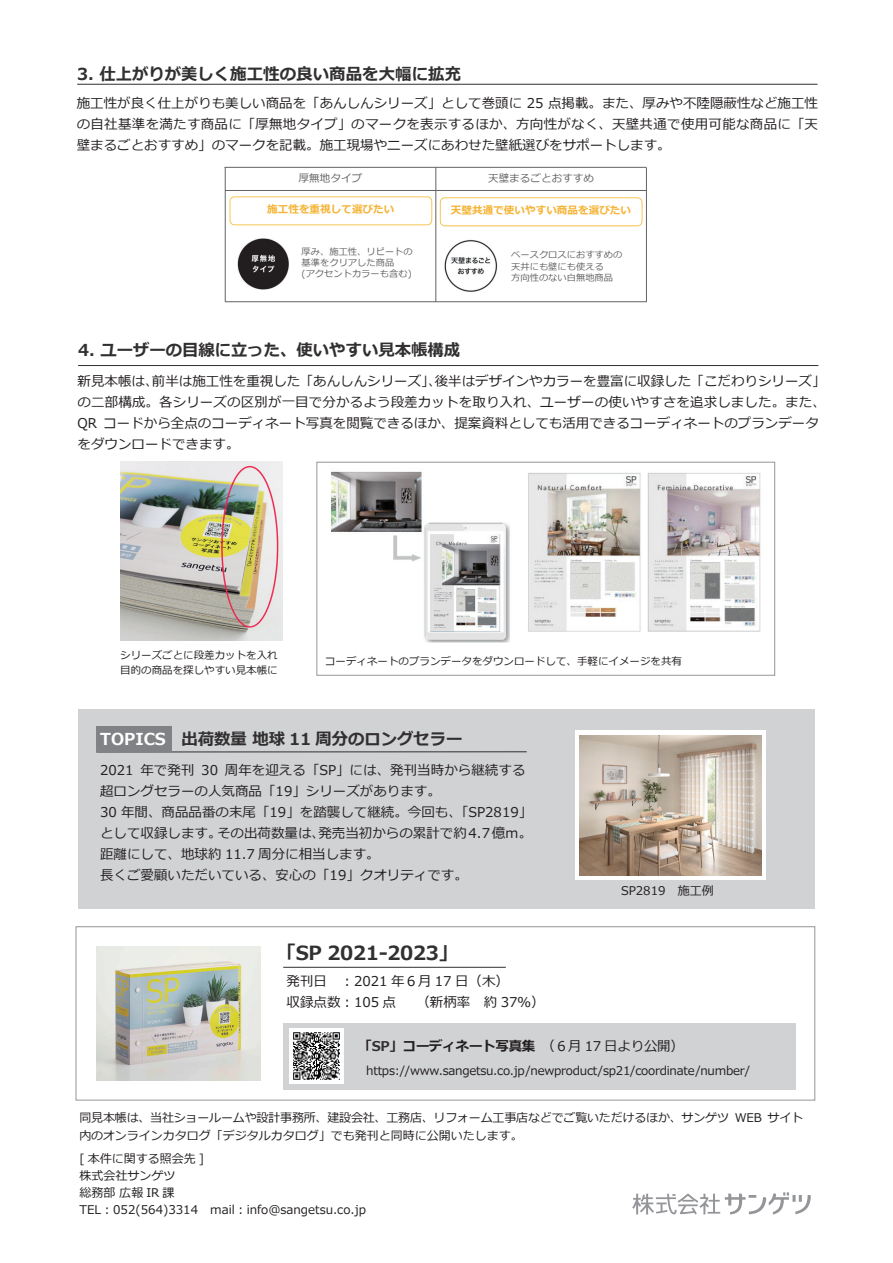
<style>
.page{position:relative;width:893px;height:1263px;background:#fff}
.page>*{position:absolute;margin:0;border:0;box-sizing:border-box;transform-origin:0 0}
.t1{font:700 19.5px "Meiryo";letter-spacing:-.02em;color:#312f30}
.t2{font:700 16.5px "Meiryo";color:#312f30}
.t3{font:700 16.5px "Meiryo";color:#fff}
.t4{font:13.5px/21px "Meiryo";color:#231f20}
.t5{font:700 13.5px "Meiryo";letter-spacing:-.02em;color:#231f20}
.t6{font:12px/17px "Meiryo";letter-spacing:-.015em;color:#231f20}
.t7{font:10.5px/15px "Meiryo";color:#231f20}
.t8{font:700 10.5px "Meiryo";letter-spacing:.005em;color:#f5b436}
.t9{font:10.5px "Meiryo";letter-spacing:.005em;color:#636366}
.t10{font:9.3px/11.1px "Meiryo";letter-spacing:.005em;color:#636366}
.s1{color:#312f30}
.s2{font-weight:400}
</style>
<div class="page">
<div style="left:79px;top:709px;width:736px;height:200px;background:#d1d2d4"></div>
<div style="left:283px;top:1023px;width:513px;height:67px;background:#d1d2d4"></div>
<svg style="left:632px;top:1192px;width:179px;height:22px"></svg>
<hr style="left:283px;top:967px;width:223px;height:1px;background:#312f30">
<div style="left:76px;top:926px;width:739px;height:174px;border:1px solid #939598"></div>
<img style="left:289px;top:1029px;width:55px;height:54px">
<hr style="left:96px;top:751px;width:431px;height:1px;background:#312f30">
<img style="left:528px;top:472px;width:233px;height:160px">
<img style="left:331px;top:471px;width:179px;height:172px">
<div style="left:316px;top:462px;width:459px;height:214px;border:1px solid #939598"></div>
<img style="left:96px;top:947px;width:164px;height:133px">
<img style="left:121px;top:461px;width:162px;height:180px">
<hr style="left:77px;top:84px;width:740px;height:1px;background:#312f30">
<hr style="left:78px;top:365px;width:740px;height:1px;background:#312f30">
<div style="left:575px;top:730px;width:191px;height:150px;background:#fff"></div>
<img style="left:580px;top:735px;width:182px;height:140px">
<div style="left:96px;top:726px;width:75px;height:26px;background:#808285"></div>
<hr style="left:436px;top:167px;width:1px;height:135px;background:#636366">
<hr style="left:225px;top:190px;width:422px;height:1px;background:#636366">
<hr style="left:225px;top:167px;width:1px;height:135px;background:#636366">
<hr style="left:646px;top:167px;width:1px;height:135px;background:#636366">
<hr style="left:224px;top:167px;width:422px;height:1px;background:#636366">
<hr style="left:225px;top:301px;width:422px;height:1px;background:#636366">
<img style="left:237px;top:238px;width:52px;height:52px">
<svg style="left:440px;top:197px;width:202px;height:29px"></svg>
<img style="left:444px;top:240px;width:54px;height:52px">
<svg style="left:230px;top:196px;width:202px;height:29px"></svg>
<p class="t2" style="left:77px;top:62px;width:385px">3. 仕上がりが美しく施工性の良い商品を大幅に拡充</p>
<p class="t4" style="left:77px;top:94px;width:743px;text-align:justify">施工性が良く仕上がりも美しい商品を「あんしんシリーズ」として巻頭に 25 点掲載。また、厚みや不陸隠蔽性など施工性の自社基準を満たす商品に「厚無地タイプ」のマークを表示するほか、方向性がなく、天壁共通で使用可能な商品に「天壁まるごとおすすめ」のマークを記載。施工現場やニーズにあわせた壁紙選びをサポートします。</p>
<p class="t9" style="left:299px;top:170px;width:65px">厚無地タイプ</p>
<p class="t9" style="left:488px;top:170px;width:108px">天壁まるごとおすすめ</p>
<p class="t8" style="left:267px;top:202px;width:129px">施工性を重視して選びたい</p>
<p class="t8" style="left:451px;top:203px;width:182px">天壁共通で使いやすい商品を選びたい</p>
<p class="t10" style="left:302px;top:247px;width:113px">厚み、施工性、リピートの基準をクリアした商品<br>(アクセントカラーも含む)</p>
<p class="t10" style="left:511px;top:250px;width:113px">ベースクロスにおすすめの天井にも壁にも使える<br>方向性のない白無地商品</p>
<p class="t2" style="left:78px;top:338px;width:383px">4. ユーザーの目線に立った、使いやすい見本帳構成</p>
<p class="t4" style="left:78px;top:371px;width:750px">新見本帳は、前半は施工性を重視した「あんしんシリーズ」、後半はデザインやカラーを豊富に収録した「こだわりシリーズ」の二部構成。各シリーズの区別が一目で分かるよう段差カットを取り入れ、ユーザーの使いやすさを追求しました。また、QR コードから全点のコーディネート写真を閲覧できるほか、提案資料としても活用できるコーディネートのプランデータをダウンロードできます。</p>
<p class="t7" style="left:120px;top:648px;width:159px">シリーズごとに段差カットを入れ目的の商品を探しやすい見本帳に</p>
<p class="t7" style="left:325px;top:654px;width:359px">コーディネートのプランデータをダウンロードして、手軽にイメージを共有</p>
<p class="t3" style="left:100px;top:728px;width:67px">TOPICS</p>
<p class="t2" style="left:182px;top:728px;width:283px">出荷数量 地球 11 周分のロングセラー</p>
<p class="t4" style="left:100px;top:760px;width:434px">2021 年で発刊 30 周年を迎える「SP」には、発刊当時から継続する超ロングセラーの人気商品「19」シリーズがあります。<br>30 年間、商品品番の末尾「19」を踏襲して継続。今回も、「SP2819」として収録します。その出荷数量は、発売当初からの累計で約 4.7億ｍ。距離にして、地球約 11.7 周分に相当します。<br>長くご愛顧いただいている、安心の「19」クオリティです。</p>
<h1 class="t1" style="left:277px;top:939px;width:183px">「SP 2021-2023」</h1>
<p class="t4" style="left:287px;top:972px;width:266px">発刊日　︓2021 年６月 17 日（木）<br>収録点数︓105 点　　（新柄率　約 37％）　</p>
<p class="t6" style="left:621px;top:883px;width:94px">SP2819　施工例</p>
<p class="t5" style="left:359px;top:1036px;width:327px">「<span class="s1">SP</span>」コーディネート写真集　<span class="s2">（６月 17 日より公開）</span></p>
<p class="t6" style="left:366px;top:1063px;width:385px">https://www.sangetsu.co.jp/newproduct/sp21/coordinate/number/</p>
<p class="t6" style="left:79px;top:1109px;width:725px;line-height:18px">同見本帳は、当社ショールームや設計事務所、建設会社、工務店、リフォーム工事店などでご覧いただけるほか、サンゲツ WEB サイト内のオンラインカタログ「デジタルカタログ」でも発刊と同時に公開いたします。</p>
<p class="t6" style="left:79px;top:1150px;width:288px">[ 本件に関する照会先 ]<br>株式会社サンゲツ<br>総務部 広報 IR 課<br>TEL︓052(564)3314　mail︓info@sangetsu.co.jp</p>
</div>
